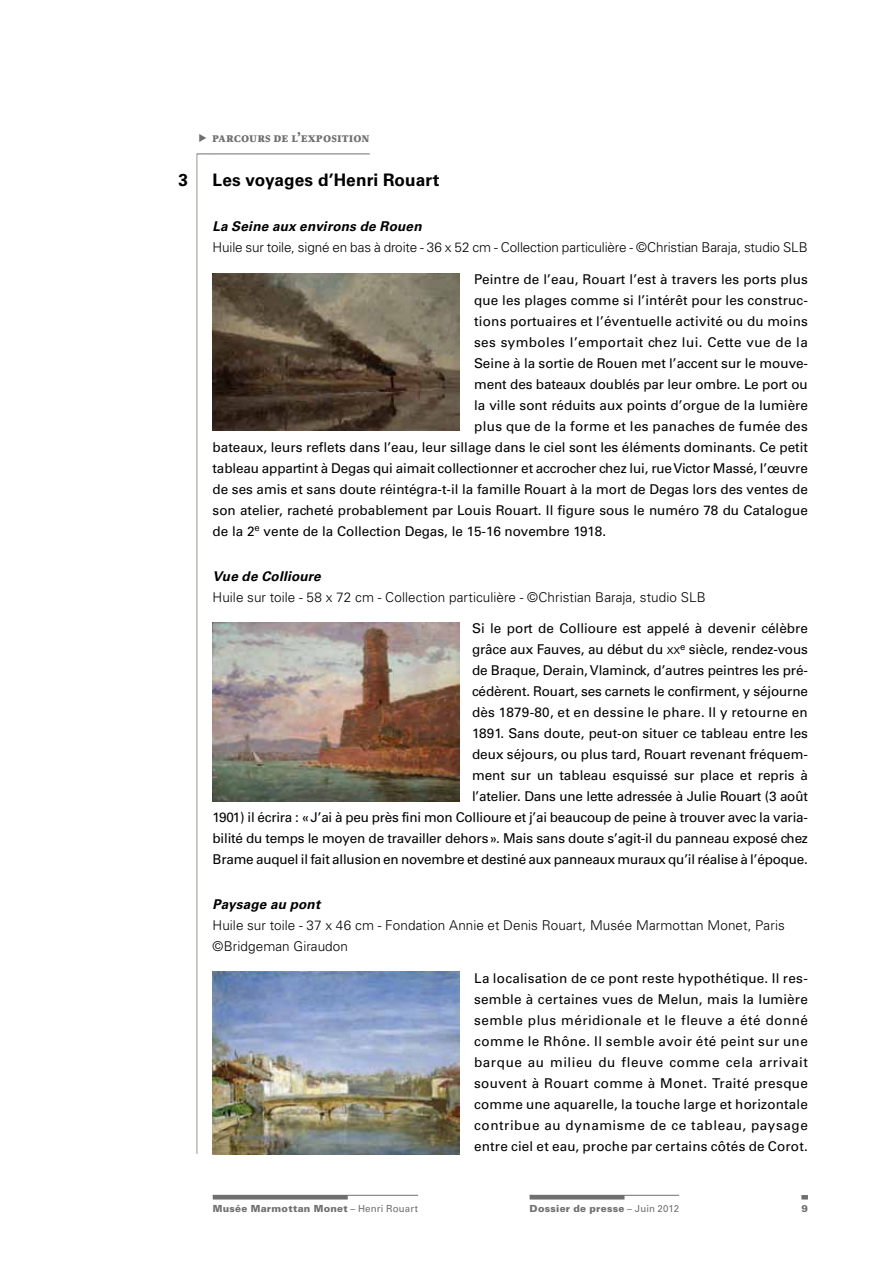
<style>
.page{position:relative;width:893px;height:1263px;background:#fff}
.page>*{position:absolute;margin:0;border:0;box-sizing:border-box;transform-origin:0 0}
.t1{font:700 17.25px "Univers";letter-spacing:.005em;color:#000}
.t2{font:14.25px "Proforma Bold SC";letter-spacing:.005em;color:#706f6f}
.t3{font:13.5px/21px "Univers";color:#000;text-align:right}
.t4{font:300 13.5px/21px "Univers";color:#000}
.t5{font:italic 700 13.5px "Univers";letter-spacing:.015em;color:#000}
.t6{font:13.5px "Univers";letter-spacing:.03em;color:#000}
.t7{font:13.5px "Univers";letter-spacing:.025em;color:#000}
.t8{font:900 9.75px "Univers";letter-spacing:.03em;color:#706f6f}
.s1{font-size:9.45px}
.s2{font-weight:400}
</style>
<div class="page">
<svg style="left:801px;top:1195px;width:7px;height:4px"></svg>
<hr style="left:213px;top:1195px;width:205px;height:1px;background:#706f6f">
<hr style="left:213px;top:1195px;width:135px;height:4px;background:#706f6f">
<hr style="left:530px;top:1195px;width:149px;height:1px;background:#706f6f">
<hr style="left:530px;top:1195px;width:94px;height:4px;background:#706f6f">
<hr style="left:197px;top:154px;width:1px;height:1000px;background:#9c9790">
<svg style="left:197px;top:154px;width:12px;height:1px"></svg>
<hr style="left:209px;top:154px;width:161px;height:1px;background:#706f6f">
<img style="left:213px;top:971px;width:246px;height:183px">
<img style="left:213px;top:622px;width:246px;height:179px">
<img style="left:213px;top:273px;width:246px;height:158px">
<p class="t2" style="left:197px;top:128px;width:174px">◆ parcours de l’exposition</p>
<p class="t1" style="left:179px;top:170px;width:11px">3</p>
<p class="t1" style="left:213px;top:170px;width:228px">Les voyages d’Henri Rouart</p>
<p class="t5" style="left:213px;top:219px;width:211px">La Seine aux environs de Rouen</p>
<p class="t4" style="left:213px;top:237px;width:597px">Huile sur toile, signé en bas à droite - 36 x 52 cm - Collection particulière - ©Christian Baraja, studio SLB</p>
<p class="t3" style="left:474px;top:269px;width:335px">Peintre de l’eau, Rouart l’est à travers les ports plus</p>
<p class="t3" style="left:474px;top:290px;width:335px">que les plages comme si l’intérêt pour les construc-</p>
<p class="t3" style="left:474px;top:311px;width:335px">tions portuaires et l’éventuelle activité ou du moins</p>
<p class="t6" style="left:474px;top:334px;width:335px">ses symboles l’emportait chez lui. Cette vue de la</p>
<p class="t3" style="left:474px;top:353px;width:335px">Seine à la sortie de Rouen met l’accent sur le mouve-</p>
<p class="t3" style="left:474px;top:374px;width:335px">ment des bateaux doublés par leur ombre. Le port ou</p>
<p class="t3" style="left:474px;top:395px;width:335px">la ville sont réduits aux points d’orgue de la lumière</p>
<p class="t7" style="left:474px;top:418px;width:335px">plus que de la forme et les panaches de fumée des</p>
<p class="t3" style="left:213px;top:437px;width:597px">bateaux, leurs reflets dans l’eau, leur sillage dans le ciel sont les éléments dominants. Ce petit</p>
<p class="t3" style="left:213px;top:458px;width:597px">tableau appartint à Degas qui aimait collectionner et accrocher chez lui, rue Victor Massé, l’œuvre</p>
<p class="t3" style="left:213px;top:479px;width:597px">de ses amis et sans doute réintégra-t-il la famille Rouart à la mort de Degas lors des ventes de</p>
<p class="t3" style="left:213px;top:500px;width:597px">son atelier, racheté probablement par Louis Rouart. Il figure sous le numéro 78 du Catalogue</p>
<p class="t3" style="left:213px;top:521px;width:395px">de la 2<sup>e</sup> vente de la Collection Degas, le 15-16 novembre 1918.</p>
<p class="t5" style="left:213px;top:568px;width:110px">Vue de Collioure</p>
<p class="t4" style="left:213px;top:586px;width:495px">Huile sur toile - 58 x 72 cm - Collection particulière - ©Christian Baraja, studio SLB</p>
<p class="t3" style="left:213px;top:618px;width:597px">Si le port de Collioure est appelé à devenir célèbre<br>grâce aux Fauves, au début du <span class="s1">xx</span><sup>e</sup> siècle, rendez-vous<br>de Braque, Derain, Vlaminck, d’autres peintres les pré-<br>cédèrent. Rouart, ses carnets le confirment, y séjourne<br>dès 1879-80, et en dessine le phare. Il y retourne en<br>1891. Sans doute, peut-on situer ce tableau entre les<br>deux séjours, ou plus tard, Rouart revenant fréquem-<br>ment sur un tableau esquissé sur place et repris à<br>l’atelier. Dans une lette adressée à Julie Rouart (3 août<br>1901) il écrira : «J’ai à peu près fini mon Collioure et j’ai beaucoup de peine à trouver avec la varia&shy;bilité du temps le moyen de travailler dehors». Mais sans doute s’agit-il du panneau exposé chez Brame auquel il fait allusion en novembre et destiné aux panneaux muraux qu’il réalise à l’époque.</p>
<p class="t5" style="left:213px;top:897px;width:109px">Paysage au pont</p>
<p class="t4" style="left:213px;top:915px;width:574px">Huile sur toile - 37 x 46 cm - Fondation Annie et Denis Rouart, Musée Marmottan Monet, Paris ©Bridgeman Giraudon</p>
<p class="t3" style="left:474px;top:968px;width:335px;text-align:justify">La localisation de ce pont reste hypothétique. Il res&shy;semble à certaines vues de Melun, mais la lumière semble plus méridionale et le fleuve a été donné comme le Rhône. Il semble avoir été peint sur une barque au milieu du fleuve comme cela arrivait souvent à Rouart comme à Monet. Traité presque comme une aquarelle, la touche large et horizontale contribue au dynamisme de ce tableau, paysage entre ciel et eau, proche par certains côtés de Corot.</p>
<p class="t8" style="left:213px;top:1202px;width:207px">Musée Marmottan Monet <span class="s2">– Henri Rouart</span></p>
<p class="t8" style="left:530px;top:1202px;width:151px">Dossier de presse <span class="s2">– Juin 2012</span></p>
<p class="t8" style="left:801px;top:1202px;width:8px">9</p>
</div>
